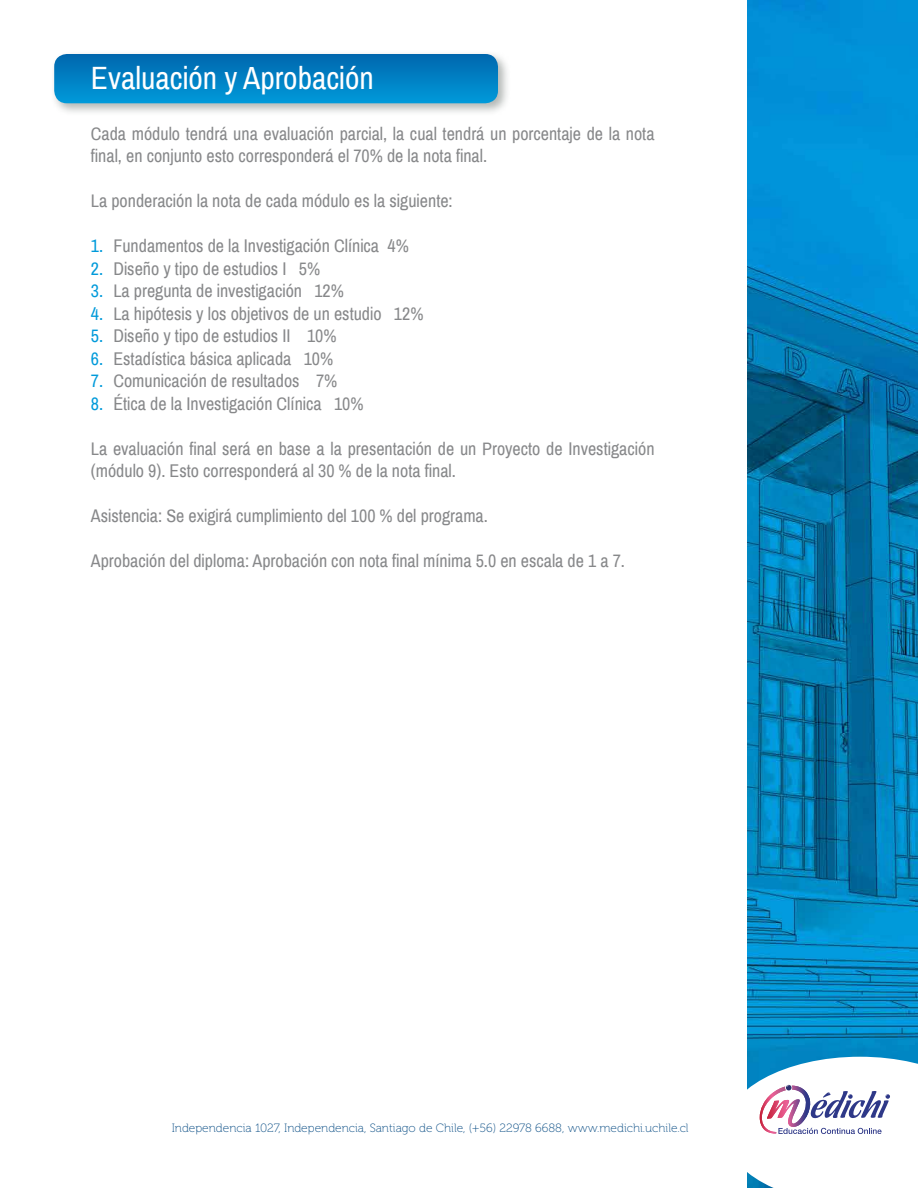
<style>
.page{position:relative;width:918px;height:1188px;background:#fff}
.page>*{position:absolute;margin:0;border:0;box-sizing:border-box;transform-origin:0 0}
.t1{font:31.5px "Archivo Narrow";color:#fff}
.t2{font:18px/22.5px "Archivo Narrow";color:#87888a}
.t3{font:12px "Museo 100";color:#0c4f86}
.s1{color:#009ada}
</style>
<div class="page">
<img style="left:748px;top:0;width:170px;height:1057px">
<svg style="left:747px;top:1057px;width:171px;height:131px"></svg>
<div style="left:50px;top:50px;width:461px;height:66px;background:#9ba19e;opacity:.75"></div>
<svg style="left:54px;top:54px;width:444px;height:49px;background:#0180c3"></svg>
<h1 class="t1" style="left:91px;top:59px;width:284px">Evaluación y Aprobación</h1>
<p class="t2" style="left:91px;top:122px;width:565px">Cada módulo tendrá una evaluación parcial, la cual tendrá un porcentaje de la nota final, en conjunto esto corresponderá el 70% de la nota final.</p>
<p class="t2" style="left:91px;top:190px;width:363px">La ponderación la nota de cada módulo es la siguiente:</p>
<p class="t2" style="left:91px;top:235px;width:319px"><span class="s1">1.</span> Fundamentos de la Investigación Clínica 4%</p>
<p class="t2" style="left:91px;top:257px;width:231px"><span class="s1">2.</span> Diseño y tipo de estudios I 5%</p>
<p class="t2" style="left:91px;top:280px;width:255px"><span class="s1">3.</span> La pregunta de investigación 12%</p>
<p class="t2" style="left:91px;top:302px;width:334px"><span class="s1">4.</span> La hipótesis y los objetivos de un estudio 12%</p>
<p class="t2" style="left:91px;top:325px;width:247px"><span class="s1">5.</span> Diseño y tipo de estudios II 10%</p>
<p class="t2" style="left:91px;top:347px;width:244px"><span class="s1">6.</span> Estadística básica aplicada 10%</p>
<p class="t2" style="left:91px;top:370px;width:248px"><span class="s1">7.</span> Comunicación de resultados 7%</p>
<p class="t2" style="left:91px;top:392px;width:274px"><span class="s1">8.</span> Ética de la Investigación Clínica 10%</p>
<p class="t2" style="left:91px;top:437px;width:565px">La evaluación final será en base a la presentación de un Proyecto de Investigación (módulo 9). Esto corresponderá al 30 % de la nota final.</p>
<p class="t2" style="left:91px;top:505px;width:399px">Asistencia: Se exigirá cumplimiento del 100 % del programa.</p>
<p class="t2" style="left:91px;top:550px;width:536px">Aprobación del diploma: Aprobación con nota final mínima 5.0 en escala de 1 a 7.</p>
<p class="t3" style="left:172px;top:1121px;width:518px">Independencia 1027, Independencia, Santiago de Chile, (+56) 22978 6688, www.medichi.uchile.cl</p>
</div>
